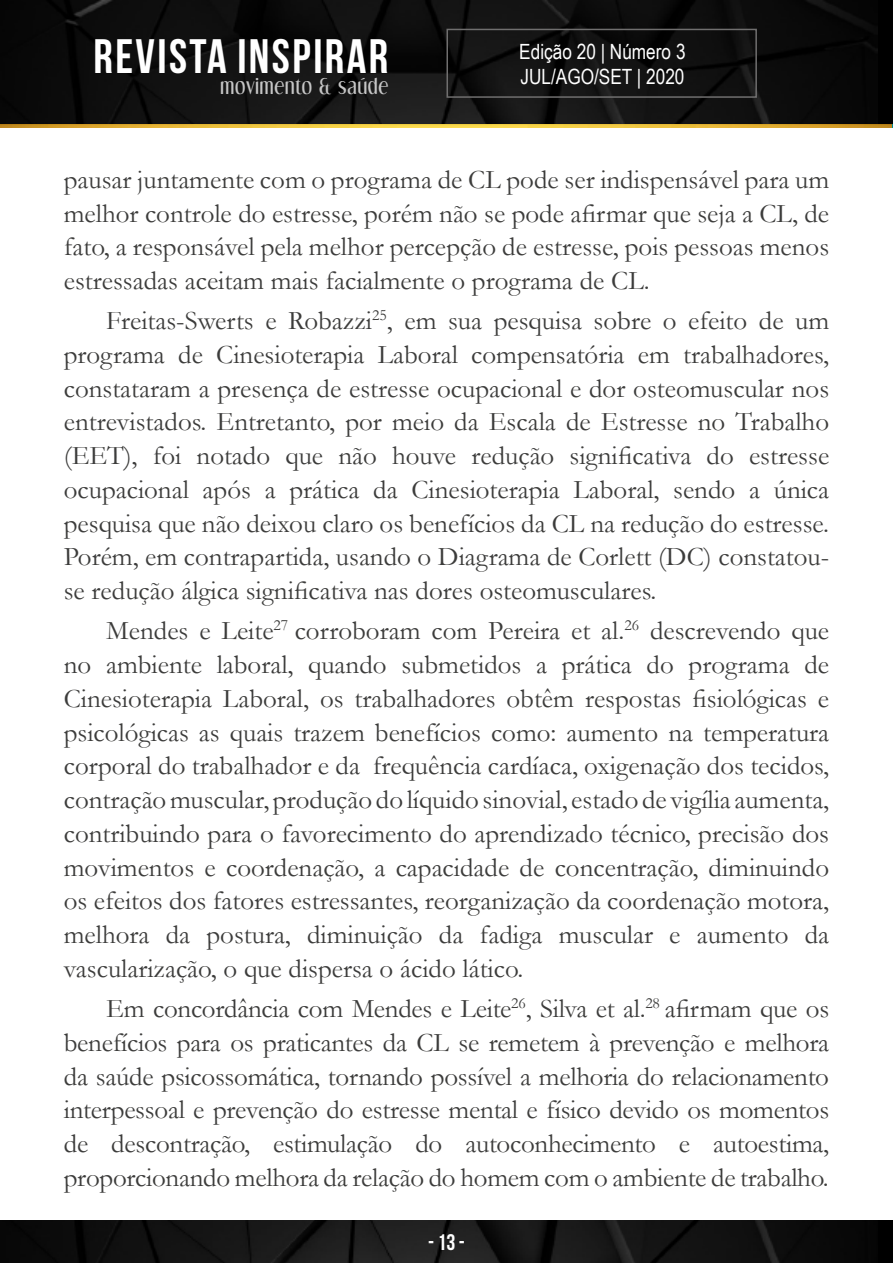
<style>
.page{position:relative;width:893px;height:1263px;background:#fff}
.page>*{position:absolute;margin:0;border:0;box-sizing:border-box;transform-origin:0 0}
.t1{font:700 48.3px "Bebas Neue";letter-spacing:.05em;color:#fff}
.t2{font:27px/33.8px "Garamond";color:#3c3c3b;text-align:justify}
.t3{font:700 22.5px "Bebas Neue";color:#fff}
.t4{font:21px/25.2px "Arial Narrow";color:#fff}
.t5{font:18.9px "Dream Orphans";letter-spacing:.05em;color:#c6c6c6}
</style>
<div class="page">
<img style="left:0;top:124px;width:891px;height:4px">
<img style="left:0;top:0;width:878px;height:124px">
<div style="left:446px;top:29px;width:311px;height:69px;border:2px solid #706f6f"></div>
<img style="left:0;top:1220px;width:878px;height:43px">
<h1 class="t1" style="left:94px;top:29px;width:296px">REVISTA INSPIRAR</h1>
<p class="t5" style="left:220px;top:75px;width:169px">movimento &amp; saúde</p>
<p class="t4" style="left:519px;top:38px;width:168px">Edição 20 | Número 3<br>JUL/AGO/SET | 2020</p>
<p class="t2" style="left:64px;top:162px;width:767px">pausar juntamente com o programa de CL pode ser indispensável para um melhor controle do estresse, porém não se pode afirmar que seja a CL, de fato, a responsável pela melhor percepção de estresse, pois pessoas menos estressadas aceitam mais facialmente o programa de CL.</p>
<p class="t2" style="left:64px;top:303px;width:767px;text-indent:43px">Freitas-Swerts e Robazzi<sup>25</sup>, em sua pesquisa sobre o efeito de um programa de Cinesioterapia Laboral compensatória em trabalhadores, constataram a presença de estresse ocupacional e dor osteomuscular nos entrevistados. Entretanto, por meio da Escala de Estresse no Trabalho (EET), foi notado que não houve redução significativa do estresse ocupacional após a prática da Cinesioterapia Laboral, sendo a única pesquisa que não deixou claro os benefícios da CL na redução do estresse.<br>Porém, em contrapartida, usando o Diagrama de Corlett (DC) constatou&shy;se redução álgica significativa nas dores osteomusculares.</p>
<p class="t2" style="left:64px;top:613px;width:767px;text-indent:43px">Mendes e Leite<sup>27</sup> corroboram com Pereira et al.<sup>26</sup> descrevendo que no ambiente laboral, quando submetidos a prática do programa de Cinesioterapia Laboral, os trabalhadores obtêm respostas fisiológicas e psicológicas as quais trazem benefícios como: aumento na temperatura corporal do trabalhador e da frequência cardíaca, oxigenação dos tecidos, contração muscular, produção do líquido sinovial, estado de vigília aumenta, contribuindo para o favorecimento do aprendizado técnico, precisão dos movimentos e coordenação, a capacidade de concentração, diminuindo os efeitos dos fatores estressantes, reorganização da coordenação motora, melhora da postura, diminuição da fadiga muscular e aumento da vascularização, o que dispersa o ácido lático.</p>
<p class="t2" style="left:64px;top:991px;width:767px;text-indent:43px">Em concordância com Mendes e Leite<sup>26</sup>, Silva et al.<sup>28</sup> afirmam que os benefícios para os praticantes da CL se remetem à prevenção e melhora da saúde psicossomática, tornando possível a melhoria do relacionamento interpessoal e prevenção do estresse mental e físico devido os momentos de descontração, estimulação do autoconhecimento e autoestima, proporcionando melhora da relação do homem com o ambiente de trabalho.</p>
<p class="t3" style="left:428px;top:1230px;width:38px">- 13 -</p>
</div>
